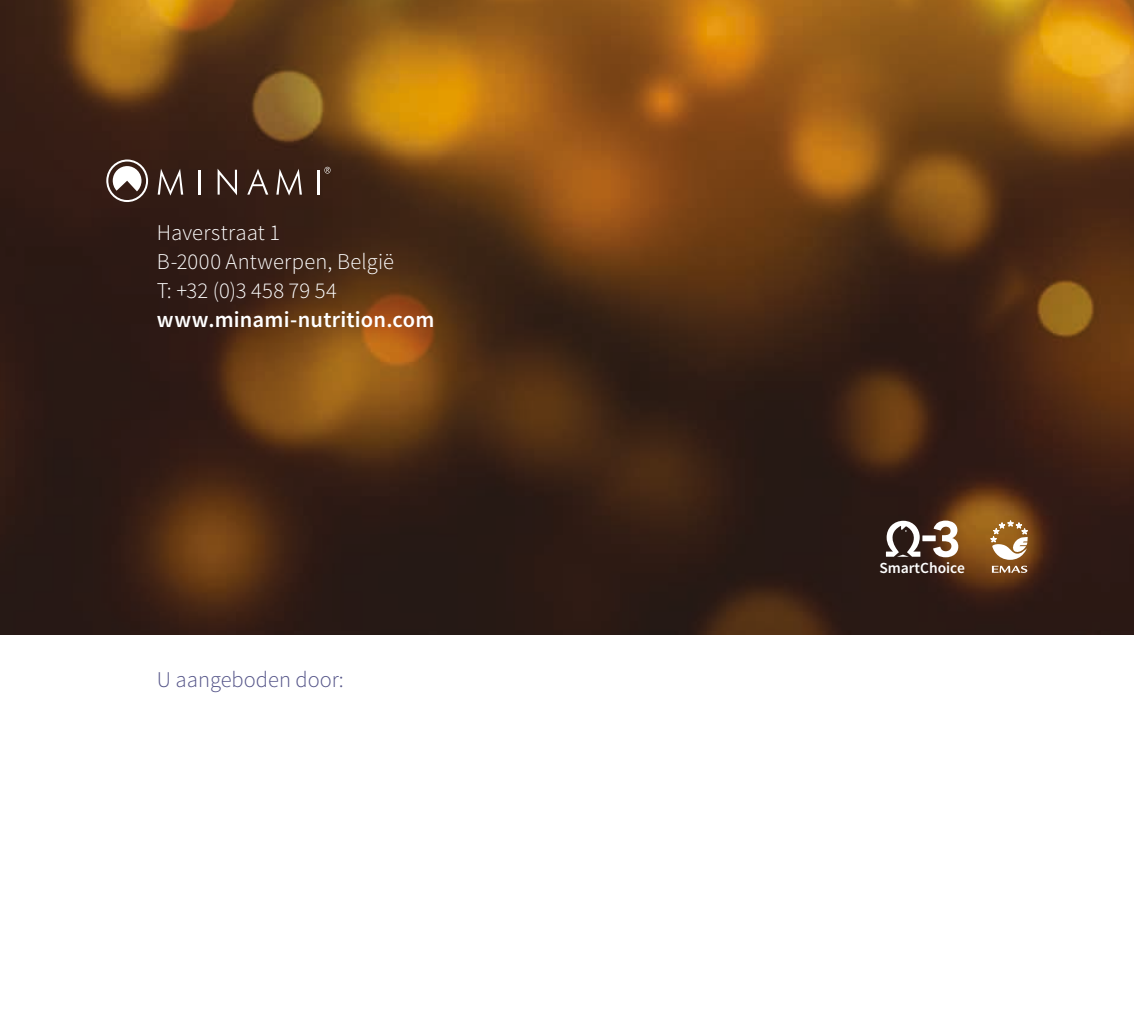
<style>
.page{position:relative;width:1134px;height:1028px;background:#fff}
.page>*{position:absolute;margin:0;border:0;box-sizing:border-box;transform-origin:0 0}
.t1{font:300 22.5px/28.8px "Source Sans Pro";letter-spacing:.01em;color:#fff}
.t2{font:600 22.5px "Source Sans Pro";letter-spacing:.01em;color:#fff}
.t3{font:300 22.5px "Source Sans Pro";color:#545488}
.t4{font:600 15.5px "Source Sans Pro";color:#fff}
</style>
<div class="page">
<img style="left:0;top:0;width:1134px;height:634px">
<div style="left:922px;top:535px;width:14px;height:6px;background:#fff"></div>
<svg style="left:933px;top:520px;width:25px;height:37px"></svg>
<svg style="left:883px;top:521px;width:40px;height:36px"></svg>
<svg style="left:990px;top:519px;width:38px;height:54px"></svg>
<svg style="left:158px;top:169px;width:25px;height:27px"></svg>
<hr style="left:199px;top:170px;width:2px;height:25px;background:#fff">
<svg style="left:218px;top:169px;width:19px;height:26px"></svg>
<svg style="left:247px;top:169px;width:21px;height:26px"></svg>
<svg style="left:276px;top:169px;width:26px;height:27px"></svg>
<hr style="left:317px;top:170px;width:3px;height:25px;background:#fff">
<svg style="left:113px;top:166px;width:29px;height:25px"></svg>
<div style="left:106px;top:159px;width:42px;height:43px;border:2px solid #fff;border-radius:50%"></div>
<svg style="left:324px;top:167px;width:7px;height:6px"></svg>
<p class="t1" style="left:157px;top:218px;width:239px">Haverstraat 1<br>B-2000 Antwerpen, België<br>T: +32 (0)3 458 79 54</p>
<p class="t2" style="left:157px;top:305px;width:279px">www.minami-nutrition.com</p>
<p class="t3" style="left:157px;top:665px;width:188px">U aangeboden door:</p>
<p class="t4" style="left:879px;top:558px;width:87px">SmartChoice</p>
</div>
